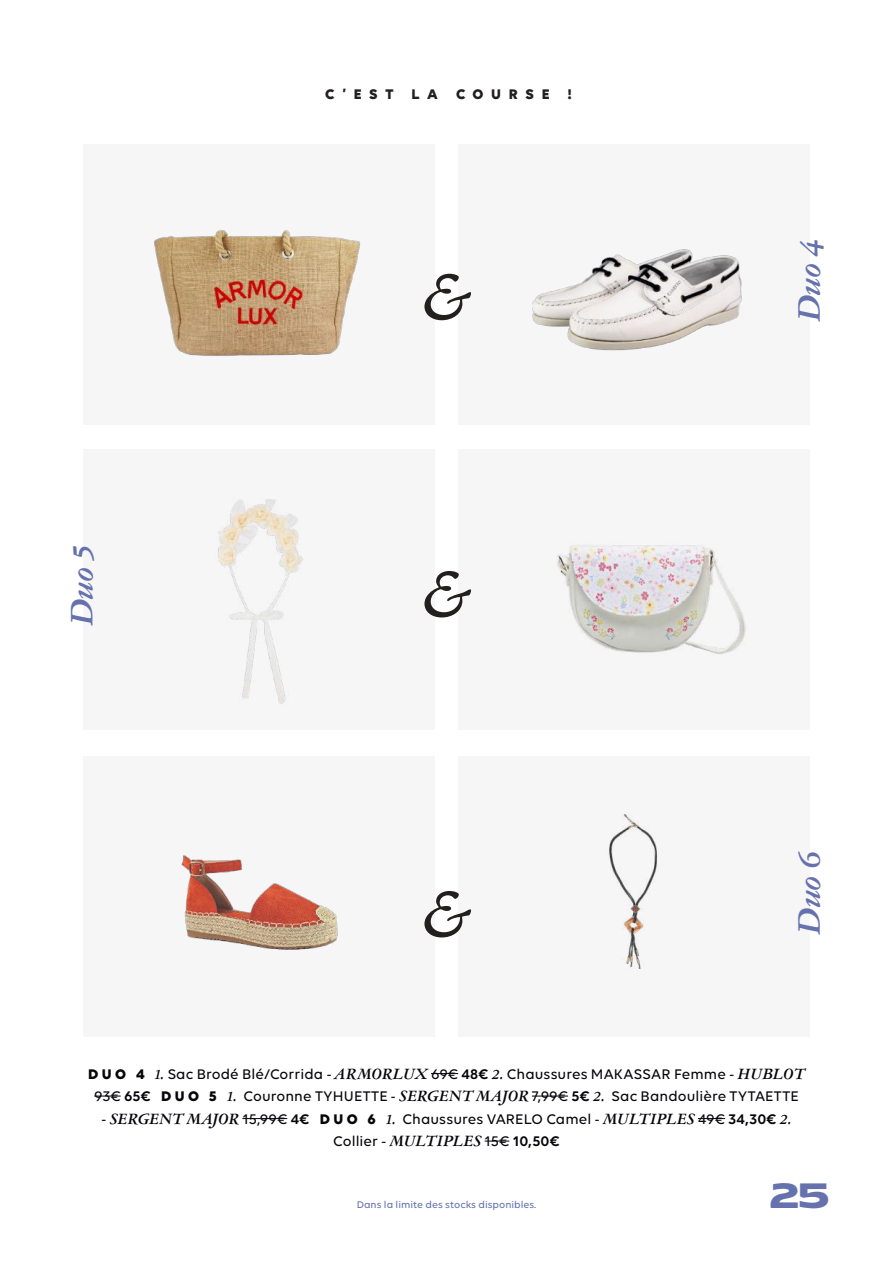
<style>
.page{position:relative;width:893px;height:1263px;background:#fff}
.page>*{position:absolute;margin:0;border:0;box-sizing:border-box;transform-origin:0 0}
.t1{font:italic 69.3px "Garamond ATF Text";color:#241f1f}
.t2{font:800 35.1px "Matrice";color:#6572ad}
.t3{font:italic 700 30px "Garamond ATF Text";color:#6572ad}
.t4{font:500 15px/22.5px "Volte";letter-spacing:.005em;color:#05050a;text-align:center}
.t5{font:700 15px "Volte";letter-spacing:.515em;color:#241f1f}
.t6{font:500 10.5px "Volte";color:#6572ad}
.s1{font-weight:700}
.s2{font-family:"Garamond ATF Subhead";font-weight:700;font-style:italic}
.s3{font-weight:600}
</style>
<div class="page">
<svg style="left:154px;top:229px;width:207px;height:128px"></svg>
<div style="left:83px;top:449px;width:352px;height:281px;background:#f6f6f6"></div>
<img style="left:181px;top:854px;width:157px;height:96px">
<svg style="left:532px;top:249px;width:210px;height:102px"></svg>
<svg style="left:556px;top:541px;width:191px;height:116px"></svg>
<div style="left:458px;top:756px;width:352px;height:281px;background:#f6f6f6"></div>
<svg style="left:431px;top:1073px;width:27px;height:1px"></svg>
<svg style="left:94px;top:1096px;width:27px;height:1px"></svg>
<hr style="left:532px;top:1096px;width:36px;height:1px;background:#05050a">
<hr style="left:242px;top:1118px;width:45px;height:1px;background:#05050a">
<svg style="left:698px;top:1118px;width:27px;height:1px"></svg>
<svg style="left:485px;top:1141px;width:24px;height:1px"></svg>
<h3 class="t3" style="left:60px;top:626px;width:83px;rotate:-90deg">Duo 5</h3>
<p class="t5" style="left:325px;top:86px;width:248px">C’EST LA COURSE !</p>
<h1 class="t1" style="left:422px;top:245px;width:51px">&amp;</h1>
<h1 class="t1" style="left:422px;top:542px;width:51px">&amp;</h1>
<h1 class="t1" style="left:422px;top:862px;width:51px">&amp;</h1>
<h3 class="t3" style="left:787px;top:322px;width:85px;rotate:-90deg">Duo 4</h3>
<h3 class="t3" style="left:787px;top:934px;width:85px;rotate:-90deg">Duo 6</h3>
<p class="t4" style="left:88px;top:1062px;width:718px"><span class="s1">D U O 4</span> <span class="s2">1.</span> Sac Brodé Blé/Corrida - <span class="s2">ARMORLUX</span> 69€ <span class="s3">48€</span> <span class="s2">2.</span> Chaussures MAKASSAR Femme - <span class="s2">HUBLOT<br></span>93€ <span class="s3">65€</span> <span class="s1">D U O 5</span> <span class="s2">1.</span> Couronne TYHUETTE - <span class="s2">SERGENT MAJOR</span> 7,99€ <span class="s3">5€</span> <span class="s2">2.</span> Sac Bandoulière TYTAETTE</p>
<p class="t4" style="left:101px;top:1107px;width:692px">- <span class="s2">SERGENT MAJOR</span> 15,99€ <span class="s3">4€</span> <span class="s1">D U O 6</span> <span class="s2">1.</span> Chaussures VARELO Camel - <span class="s2">MULTIPLES</span> 49€ <span class="s3">34,30€</span> <span class="s2">2.<br></span>Collier - <span class="s2">MULTIPLES</span> 15€ <span class="s3">10,50€</span></p>
<p class="t6" style="left:357px;top:1198px;width:181px">Dans la limite des stocks disponibles.</p>
<h2 class="t2" style="left:769px;top:1169px;width:62px">25</h2>
</div>
